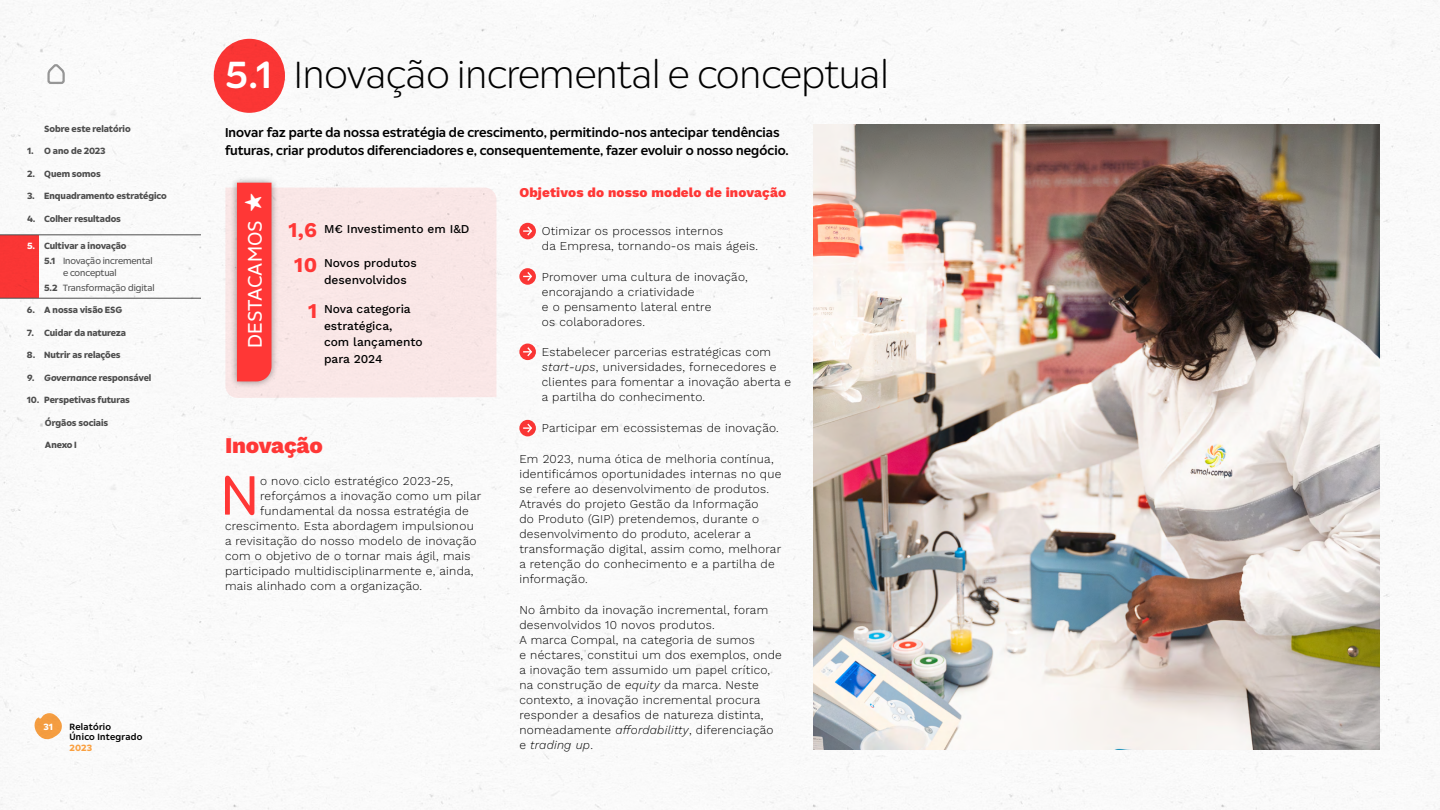
<style>
.page{position:relative;width:1440px;height:810px;background:#fff}
.page>*{position:absolute;margin:0;border:0;box-sizing:border-box;transform-origin:0 0}
.t1{font:54.82px "Sumol Compal Type";color:#ff3736}
.t2{font:100 37.5px "Sumol Compal Type";letter-spacing:-.02em;color:#000}
.t3{font:800 22.5px "Work Sans";letter-spacing:-.015em;color:#ff3736}
.t4{font:19.42px "Sumol Compal Type";letter-spacing:-.005em;color:#fff}
.t5{font:800 13.5px "Work Sans";letter-spacing:.01em;color:#ff3736}
.t6{font:500 12.75px/18px "Sumol Compal Type";color:#000}
.t7{font:300 12px/15px "Work Sans";letter-spacing:.02em;color:#000}
.t8{font:500 12px/16.5px "Work Sans";color:#000}
.t9{font:700 9px/15.8px "Sumol Compal Type";letter-spacing:-.01em;color:#4d4d4d}
.t10{font:9px/15px "Sumol Compal Type";letter-spacing:-.02em;color:#4d4d4d}
.t11{font:italic 700 9px "Sumol Compal Type";letter-spacing:-.01em;color:#4d4d4d}
.t12{font:500 9px/10.5px "Sumol Compal Type";letter-spacing:.03em;color:#000}
.t13{font:700 9px "Sumol Compal Type";color:#faa040}
.t14{font:700 9px "Sumol Compal Type";color:#fff}
.s1{color:#fff}
.s2{font-weight:400}
.s3{font-weight:700}
.s4{font-style:normal}
.s5{font-weight:500;color:#fff}
.s6{font-weight:700;font-size:21px;color:#ff3736}
.s7{font-style:italic}
</style>
<div class="page">
<img style="left:0;top:0;width:1440px;height:810px">
<div style="left:214px;top:39px;width:71px;height:74px;background:#ff3736;border-radius:50%"></div>
<div style="left:225px;top:188px;width:271px;height:210px;background:#fae7e6"></div>
<div style="left:230px;top:175px;width:49px;height:214px;background:#000;opacity:.4"></div>
<img style="left:814px;top:124px;width:566px;height:626px">
<svg style="left:519px;top:268px;width:17px;height:17px"></svg>
<svg style="left:523px;top:270px;width:10px;height:12px"></svg>
<svg style="left:519px;top:344px;width:17px;height:16px"></svg>
<svg style="left:523px;top:346px;width:10px;height:12px"></svg>
<div style="left:519px;top:420px;width:17px;height:16px;background:#ff3736;border-radius:50%"></div>
<svg style="left:523px;top:423px;width:9px;height:10px"></svg>
<div style="left:519px;top:223px;width:17px;height:16px;background:#ff3736;border-radius:50%"></div>
<svg style="left:523px;top:226px;width:9px;height:10px"></svg>
<div style="left:0;top:236px;width:38px;height:62px;background:#ff3736"></div>
<hr style="left:0;top:235px;width:201px;height:1px;background:#4d4d4d">
<hr style="left:0;top:298px;width:201px;height:1px;background:#4d4d4d">
<svg style="left:34px;top:713px;width:28px;height:33px"></svg>
<svg style="left:46px;top:62px;width:20px;height:23px"></svg>
<div style="left:237px;top:183px;width:35px;height:198px;background:#ff3736"></div>
<p class="t9" style="left:44px;top:120px;width:88px">Sobre este relatório</p>
<p class="t9" style="left:27px;top:143px;width:80px">1. O ano de 2023</p>
<p class="t9" style="left:27px;top:165px;width:75px">2. Quem somos</p>
<p class="t9" style="left:27px;top:188px;width:141px">3. Enquadramento estratégico</p>
<p class="t9" style="left:27px;top:210px;width:96px">4. Colher resultados</p>
<p class="t9" style="left:44px;top:237px;width:110px;text-indent:-17px"><span class="s1">5.</span> Cultivar a inovação<br>5.1 <span class="s2">Inovação incremental</span></p>
<p class="t10" style="left:44px;top:265px;width:112px;text-indent:19px">e conceptual<br><span class="s3">5.2</span> Transformação digital</p>
<p class="t9" style="left:27px;top:302px;width:97px">6. A nossa visão ESG</p>
<p class="t9" style="left:27px;top:324px;width:101px">7. Cuidar da natureza</p>
<p class="t9" style="left:27px;top:347px;width:95px">8. Nutrir as relações</p>
<p class="t11" style="left:27px;top:371px;width:126px">9. Governance <span class="s4">responsável</span></p>
<p class="t9" style="left:27px;top:392px;width:105px">10. Perspetivas futuras</p>
<p class="t9" style="left:45px;top:414px;width:65px">Órgãos sociais</p>
<p class="t9" style="left:45px;top:437px;width:33px">Anexo I</p>
<p class="t14" style="left:44px;top:720px;width:11px">31</p>
<p class="t12" style="left:69px;top:721px;width:75px">Relatório<br>Único Integrado</p>
<p class="t13" style="left:69px;top:741px;width:24px">2023</p>
<h2 class="t2" style="left:225px;top:50px;width:665px"><span class="s5">5.1</span> Inovação incremental e conceptual</h2>
<p class="t6" style="left:225px;top:124px;width:565px">Inovar faz parte da nossa estratégia de crescimento, permitindo-nos antecipar tendências futuras, criar produtos diferenciadores e, consequentemente, fazer evoluir o nosso negócio.</p>
<h3 class="t4" style="left:242px;top:348px;width:129px;rotate:-90deg">DESTACAMOS</h3>
<p class="t8" style="left:288px;top:220px;width:183px"><span class="s6">1,6</span> M€ Investimento em I&amp;D</p>
<p class="t8" style="left:324px;top:254px;width:94px;text-indent:-30px"><span class="s6">10</span> Novos produtos desenvolvidos</p>
<p class="t8" style="left:324px;top:301px;width:100px;text-indent:-16px"><span class="s6">1</span> Nova categoria estratégica,<br>com lançamento para 2024</p>
<h3 class="t3" style="left:225px;top:428px;width:99px">Inovação</h3>
<h1 class="t1" style="left:221px;top:458px;width:40px">N</h1>
<p class="t7" style="left:260px;top:473px;width:194px">o novo ciclo estratégico 2023-25,</p>
<p class="t7" style="left:260px;top:488px;width:223px">reforçámos a inovação como um pilar</p>
<p class="t7" style="left:260px;top:503px;width:210px">fundamental da nossa estratégia de</p>
<p class="t7" style="left:225px;top:518px;width:250px">crescimento. Esta abordagem impulsionou</p>
<p class="t7" style="left:225px;top:533px;width:253px">a revisitação do nosso modelo de inovação</p>
<p class="t7" style="left:225px;top:548px;width:247px">com o objetivo de o tornar mais ágil, mais</p>
<p class="t7" style="left:225px;top:563px;width:250px">participado multidisciplinarmente e, ainda,</p>
<p class="t7" style="left:225px;top:578px;width:199px">mais alinhado com a organização.</p>
<p class="t5" style="left:519px;top:183px;width:268px">Objetivos do nosso modelo de inovação</p>
<p class="t7" style="left:542px;top:223px;width:218px">Otimizar os processos internos<br>da Empresa, tornando-os mais ágeis.</p>
<p class="t7" style="left:542px;top:269px;width:207px">Promover uma cultura de inovação, encorajando a criatividade<br>e o pensamento lateral entre<br>os colaboradores.</p>
<p class="t7" style="left:542px;top:344px;width:251px">Estabelecer parcerias estratégicas com <span class="s7">start-ups</span>, universidades, fornecedores e clientes para fomentar a inovação aberta e a partilha do conhecimento.</p>
<p class="t7" style="left:542px;top:420px;width:238px">Participar em ecossistemas de inovação.</p>
<p class="t7" style="left:519px;top:451px;width:264px">Em 2023, numa ótica de melhoria contínua, identificámos oportunidades internas no que se refere ao desenvolvimento de produtos.<br>Através do projeto Gestão da Informação<br>do Produto (GIP) pretendemos, durante o desenvolvimento do produto, acelerar a transformação digital, assim como, melhorar a retenção do conhecimento e a partilha de informação.</p>
<p class="t7" style="left:519px;top:602px;width:264px">No âmbito da inovação incremental, foram desenvolvidos 10 novos produtos.<br>A marca Compal, na categoria de sumos<br>e néctares, constitui um dos exemplos, onde a inovação tem assumido um papel crítico, na construção de <span class="s7">equity</span> da marca. Neste contexto, a inovação incremental procura responder a desafios de natureza distinta, nomeadamente <span class="s7">affordabilitty</span>, diferenciação e <span class="s7">trading up</span>.</p>
</div>
